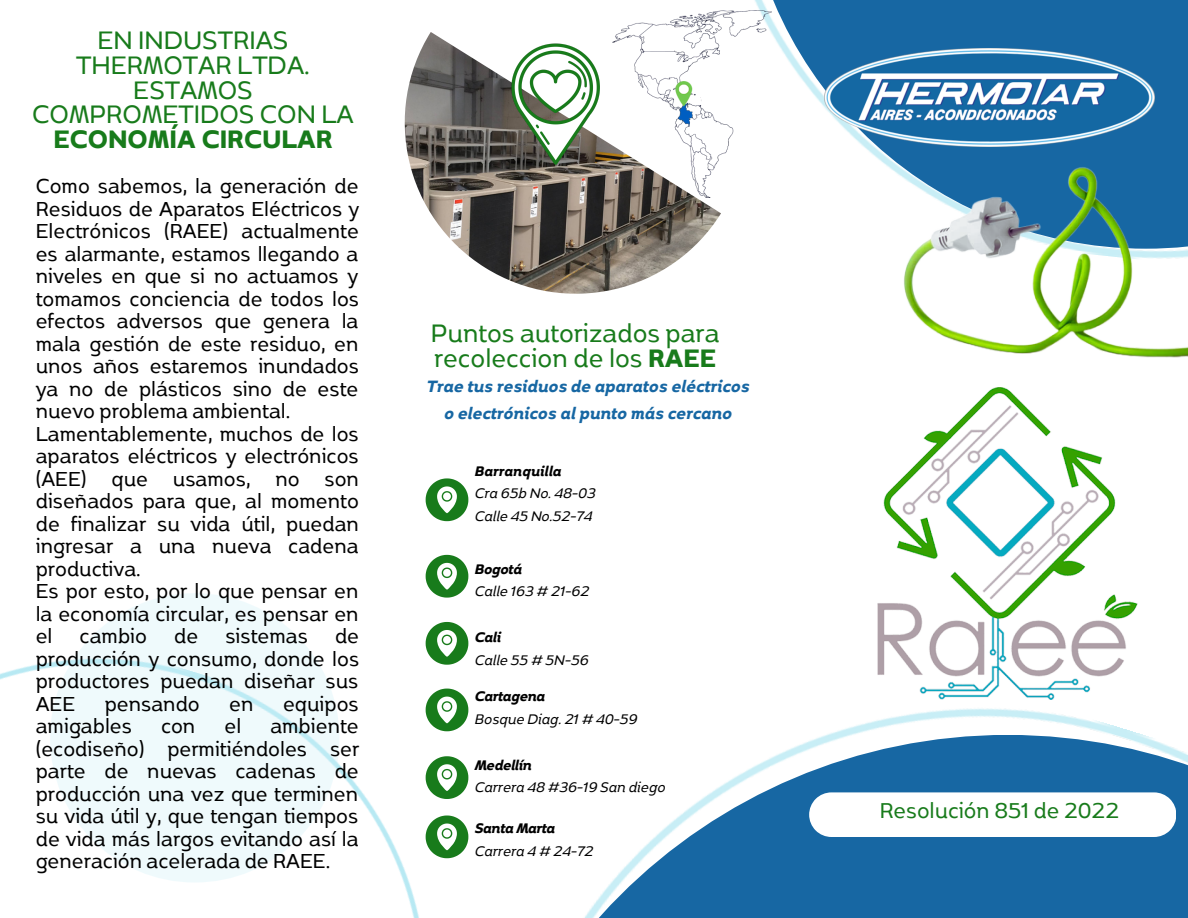
<style>
.page{position:relative;width:1188px;height:918px;background:#fff}
.page>*{position:absolute;margin:0;border:0;box-sizing:border-box;transform-origin:0 0}
.t1{font:30px/24.8px "Boriboon";color:#187b1b}
.t2{font:25.5px "Boriboon";color:#187b1b}
.t3{font:24px/22.5px "Boriboon";color:#000;text-align:justify}
.t4{font:italic 700 19.5px/27px "Boriboon";color:#1767a3;text-align:center}
.t5{font:italic 16.5px "Boriboon";color:#000}
.t6{font:italic 700 16.5px "Boriboon";letter-spacing:-.02em;color:#000}
.t7{font:italic 700 16.5px "Boriboon";color:#000}
.s1{font-weight:700}
</style>
<div class="page">
<img style="left:0;top:576px;width:469px;height:342px">
<div style="left:459px;top:735px;width:729px;height:183px;background:#fff"></div>
<svg style="left:746px;top:0;width:442px;height:167px;fill:#1767a3"></svg>
<svg style="left:426px;top:478px;width:42px;height:43px"></svg>
<img style="left:404px;top:32px;width:317px;height:262px">
<div style="left:50px;top:593px;width:289px;height:290px;background:#effafc;border-radius:50%"></div>
<img style="left:584px;top:699px;width:604px;height:219px">
<img style="left:825px;top:48px;width:330px;height:98px">
<img style="left:877px;top:397px;width:261px;height:302px">
<img style="left:509px;top:42px;width:90px;height:122px">
<img style="left:612px;top:11px;width:160px;height:186px">
<svg style="left:426px;top:555px;width:42px;height:43px"></svg>
<svg style="left:426px;top:622px;width:42px;height:43px"></svg>
<svg style="left:426px;top:689px;width:42px;height:42px"></svg>
<svg style="left:426px;top:756px;width:42px;height:43px"></svg>
<svg style="left:426px;top:816px;width:42px;height:42px"></svg>
<img style="left:888px;top:147px;width:300px;height:250px">
<svg style="left:809px;top:792px;width:367px;height:45px"></svg>
<p class="t1" style="left:32px;top:26px;width:323px;text-align:center">EN INDUSTRIAS<br>THERMOTAR LTDA.<br>ESTAMOS<br>COMPROMETIDOS CON LA<br><span class="s1">ECONOMÍA CIRCULAR</span></p>
<p class="t3" style="left:36px;top:174px;width:325px">Como sabemos, la generación de Residuos de Aparatos Eléctricos y Electrónicos (RAEE) actualmente es alarmante, estamos llegando a niveles en que si no actuamos y tomamos conciencia de todos los efectos adversos que genera la mala gestión de este residuo, en unos años estaremos inundados ya no de plásticos sino de este nuevo problema ambiental.</p>
<p class="t3" style="left:36px;top:421px;width:325px">Lamentablemente, muchos de los aparatos eléctricos y electrónicos (AEE) que usamos, no son diseñados para que, al momento de finalizar su vida útil, puedan ingresar a una nueva cadena productiva.</p>
<p class="t3" style="left:36px;top:579px;width:325px">Es por esto, por lo que pensar en la economía circular, es pensar en el cambio de sistemas de producción y consumo, donde los productores puedan diseñar sus AEE pensando en equipos amigables con el ambiente (ecodiseño) permitiéndoles ser parte de nuevas cadenas de producción una vez que terminen su vida útil y, que tengan tiempos de vida más largos evitando así la generación acelerada de RAEE.</p>
<p class="t1" style="left:431px;top:320px;width:290px">Puntos autorizados para recoleccion de los <span class="s1">RAEE</span></p>
<p class="t4" style="left:426px;top:372px;width:325px">Trae tus residuos de aparatos eléctricos o electrónicos al punto más cercano</p>
<p class="t7" style="left:474px;top:460px;width:88px">Barranquilla</p>
<p class="t5" style="left:474px;top:483px;width:122px">Cra 65b No. 48-03</p>
<p class="t5" style="left:474px;top:505px;width:119px">Calle 45 No.52-74</p>
<p class="t6" style="left:474px;top:559px;width:49px">Bogotá</p>
<p class="t5" style="left:474px;top:581px;width:116px">Calle 163 # 21-62</p>
<p class="t6" style="left:474px;top:627px;width:28px">Cali</p>
<p class="t5" style="left:474px;top:650px;width:115px">Calle 55 # 5N-56</p>
<p class="t6" style="left:474px;top:686px;width:72px">Cartagena</p>
<p class="t5" style="left:474px;top:709px;width:164px">Bosque Diag. 21 # 40-59</p>
<p class="t6" style="left:474px;top:755px;width:58px">Medellín</p>
<p class="t5" style="left:474px;top:777px;width:192px">Carrera 48 #36-19 San diego</p>
<p class="t6" style="left:474px;top:818px;width:82px">Santa Marta</p>
<p class="t5" style="left:474px;top:840px;width:120px">Carrera 4 # 24-72</p>
<p class="t2" style="left:880px;top:794px;width:241px">Resolución 851 de 2022</p>
</div>
